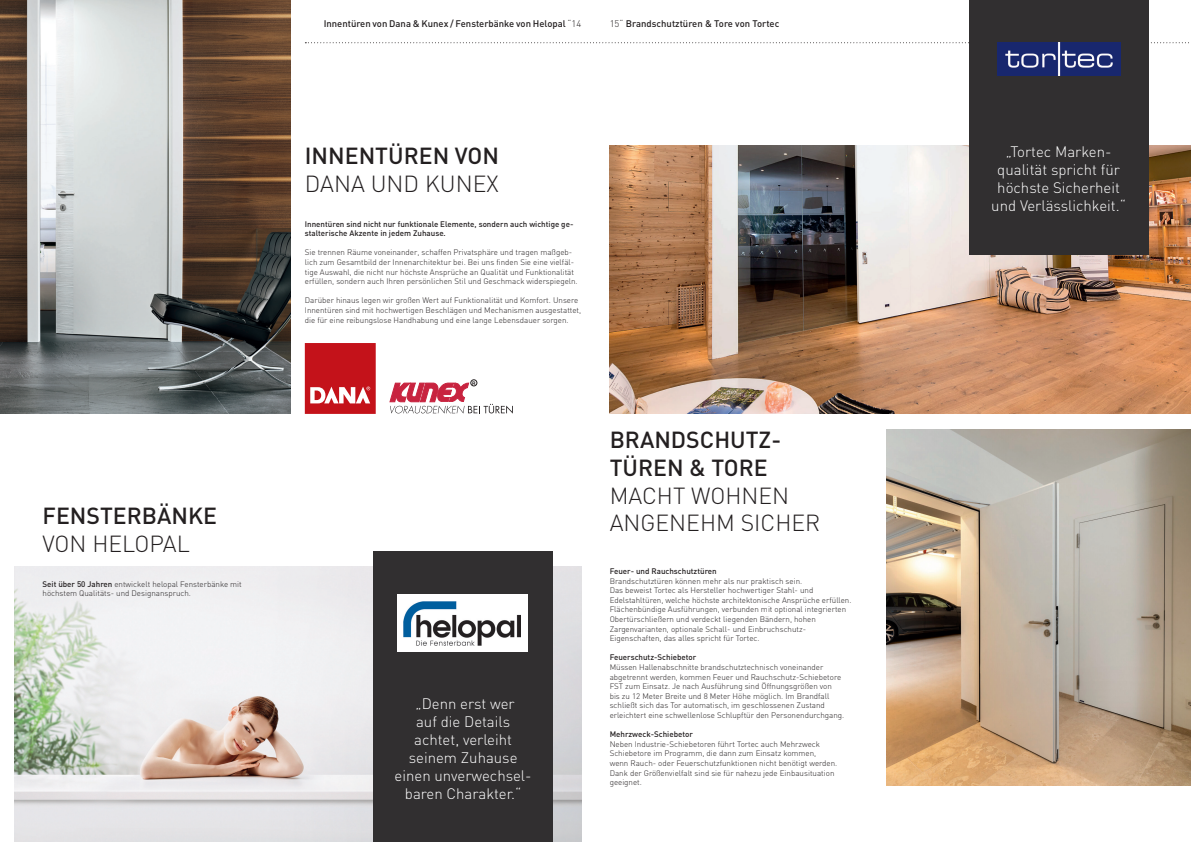
<style>
.page{position:relative;width:1191px;height:842px;background:#fff}
.page>*{position:absolute;margin:0;border:0;box-sizing:border-box;transform-origin:0 0}
.t1{font:500 23px/27.6px "DIN";color:#231f20}
.t2{font:300 23px/27.6px "DIN";color:#231f20}
.t3{font:300 15px/18px "DIN";color:#fff;text-align:center}
.t4{font:500 9.5px "DIN";color:#231f20}
.t5{font:300 8px/9.6px "DIN";color:#231f20}
.t6{font:500 8px/9.6px "DIN";color:#231f20}
.t7{font:700 5px "Helvetica Neue";color:#231f20;scale:.95 1}
.s1{font-weight:500}
.s2{font-weight:300}
</style>
<div class="page">
<img style="left:609px;top:145px;width:582px;height:269px">
<svg style="left:305px;top:42px;width:884px;height:1px"></svg>
<img style="left:0;top:0;width:291px;height:414px">
<img style="left:14px;top:566px;width:567px;height:276px">
<div style="left:470px;top:380px;width:7px;height:6px;border:1px solid #231f20;border-radius:50%"></div>
<svg style="left:390px;top:382px;width:123px;height:32px"></svg>
<div style="left:969px;top:0;width:179px;height:254px;background:#312f30"></div>
<svg style="left:305px;top:343px;width:71px;height:71px;background:#cb2f36"></svg>
<div style="left:373px;top:552px;width:180px;height:290px;background:#312f30"></div>
<img style="left:886px;top:429px;width:305px;height:356px">
<img style="left:997px;top:42px;width:123px;height:33px">
<div style="left:397px;top:595px;width:130px;height:57px;background:#fff"></div>
<img style="left:403px;top:601px;width:118px;height:44px">
<h1 class="t1" style="left:43px;top:501px;width:176px">FENSTERBÄNKE</h1>
<h1 class="t2" style="left:43px;top:530px;width:149px">VON HELOPAL</h1>
<p class="t5" style="left:43px;top:579px;width:201px"><span class="s1">Seit über 50 Jahren</span> entwickelt helopal Fensterbänke mit höchstem Qualitäts- und Designanspruch.</p>
<p class="t4" style="left:324px;top:18px;width:259px">Innentüren von Dana &amp; Kunex / Fensterbänke von Helopal <span class="s2">“14</span></p>
<p class="t4" style="left:609px;top:18px;width:171px"><span class="s2">15“</span> Brandschutztüren &amp; Tore von Tortec</p>
<h1 class="t1" style="left:305px;top:142px;width:196px">INNENTÜREN VON</h1>
<h1 class="t2" style="left:305px;top:170px;width:195px">DANA UND KUNEX</h1>
<p class="t6" style="left:305px;top:219px;width:270px">Innentüren sind nicht nur funktionale Elemente, sondern auch wichtige ge&shy;stalterische Akzente in jedem Zuhause.</p>
<p class="t5" style="left:305px;top:248px;width:274px">Sie trennen Räume voneinander, schaffen Privatsphäre und tragen maßgeb&shy;lich zum Gesamtbild der Innenarchitektur bei. Bei uns finden Sie eine vielfäl&shy;tige Auswahl, die nicht nur höchste Ansprüche an Qualität und Funktionalität erfüllen, sondern auch Ihren persönlichen Stil und Geschmack widerspiegeln.</p>
<p class="t5" style="left:305px;top:296px;width:278px">Darüber hinaus legen wir großen Wert auf Funktionalität und Komfort. Unsere<br>Innentüren sind mit hochwertigen Beschlägen und Mechanismen ausgestattet, die für eine reibungslose Handhabung und eine lange Lebensdauer sorgen.</p>
<p class="t7" style="left:472px;top:380px;width:5px">R</p>
<h2 class="t3" style="left:394px;top:694px;width:139px">„Denn erst wer<br>auf die Details achtet, verleiht seinem Zuhause einen unverwechsel&shy;baren Charakter.“</h2>
<h1 class="t1" style="left:609px;top:426px;width:173px">BRANDSCHUTZ-<br>TÜREN &amp; TORE</h1>
<h1 class="t2" style="left:609px;top:481px;width:212px">MACHT WOHNEN<br>ANGENEHM SICHER</h1>
<p class="t6" style="left:609px;top:566px;width:109px">Feuer- und Rauchschutztüren</p>
<p class="t5" style="left:609px;top:576px;width:243px">Brandschutztüren können mehr als nur praktisch sein.<br>Das beweist Tortec als Hersteller hochwertiger Stahl- und Edelstahltüren, welche höchste architektonische Ansprüche erfüllen.<br>Flächenbündige Ausführungen, verbunden mit optional integrierten Obertürschließern und verdeckt liegenden Bändern, hohen Zargenvarianten, optionale Schall- und Einbruchschutz-Eigenschaften, das alles spricht für Tortec.</p>
<p class="t6" style="left:609px;top:652px;width:88px">Feuerschutz-Schiebetor</p>
<p class="t5" style="left:609px;top:662px;width:236px">Müssen Hallenabschnitte brandschutztechnisch voneinander abgetrennt werden, kommen Feuer und Rauchschutz-Schiebetore FST zum Einsatz. Je nach Ausführung sind Öffnungsgrößen von<br>bis zu 12 Meter Breite und 8 Meter Höhe möglich. Im Brandfall schließt sich das Tor automatisch, im geschlossenen Zustand erleichtert eine schwellenlose Schlupftür den Personendurchgang.</p>
<p class="t6" style="left:609px;top:729px;width:85px">Mehrzweck-Schiebetor</p>
<p class="t5" style="left:609px;top:739px;width:229px">Neben Industrie-Schiebetoren führt Tortec auch Mehrzweck Schiebetore im Programm, die dann zum Einsatz kommen,<br>wenn Rauch- oder Feuerschutzfunktionen nicht benötigt werden.<br>Dank der Größenvielfalt sind sie für nahezu jede Einbausituation geeignet.</p>
<h2 class="t3" style="left:991px;top:142px;width:136px">„Tortec Marken&shy;qualität spricht für höchste Sicherheit und Verlässlichkeit.“</h2>
</div>
